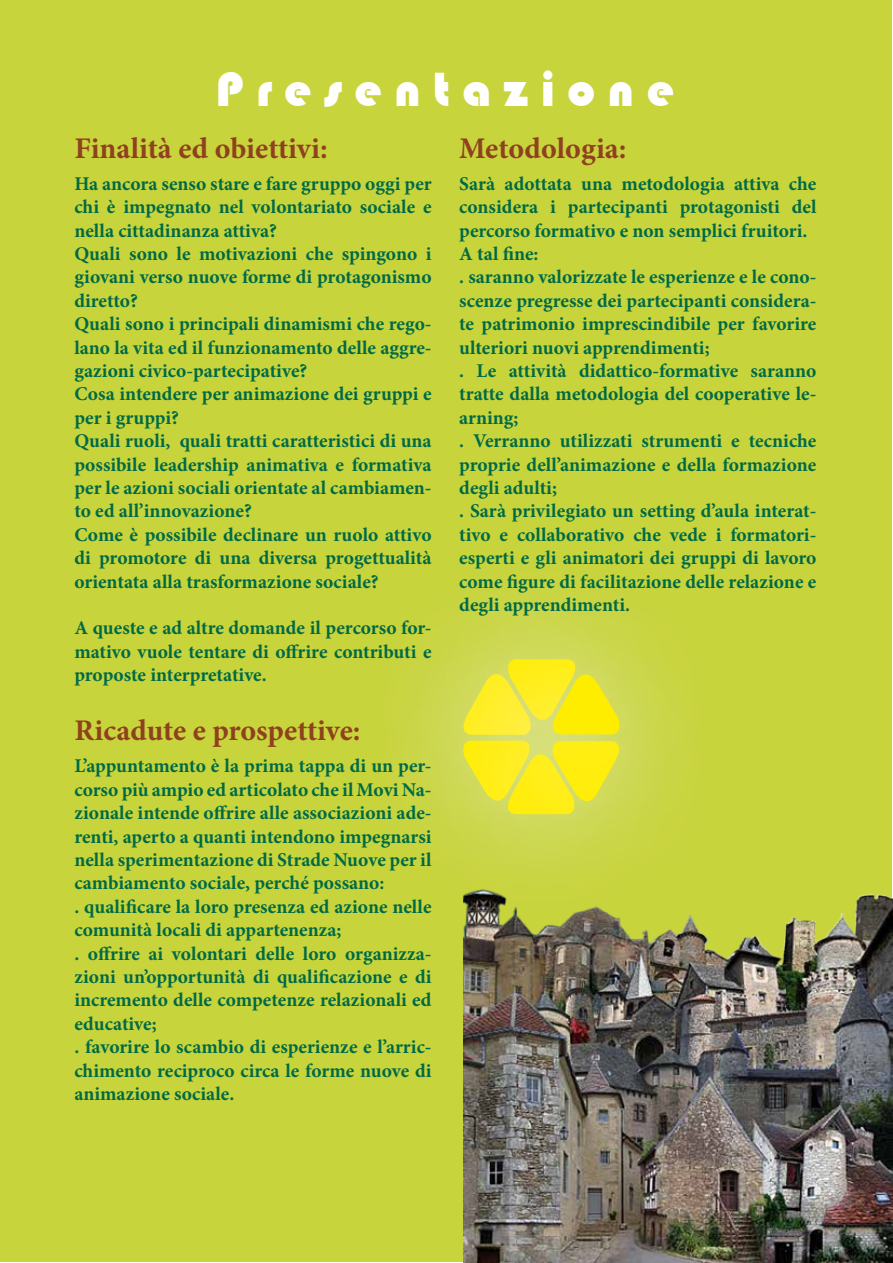
<style>
.page{position:relative;width:893px;height:1263px;background:#fff}
.page>*{position:absolute;margin:0;border:0;box-sizing:border-box;transform-origin:0 0}
.t1{font:49.5px "Bauhaus 93";color:#fff}
.t2{font:700 30px "Minion Pro";color:#8f401f}
.t3{font:700 19.5px/23.4px "Minion Pro";color:#006a46}
</style>
<div class="page">
<div style="left:0;top:0;width:891px;height:1261px;background:#c8d43c"></div>
<div style="left:400px;top:648px;width:283px;height:282px;background:#c9d543"></div>
<div style="left:445px;top:568px;width:283px;height:282px;background:#fff;opacity:.75"></div>
<svg style="left:454px;top:658px;width:174px;height:158px;background:#ece534"></svg>
<img style="left:463px;top:829px;width:430px;height:434px">
<h1 class="t1" style="left:216px;top:62px;width:460px">P r e s e n t a z i o n e</h1>
<h2 class="t2" style="left:74px;top:127px;width:255px">Finalità ed obiettivi:</h2>
<p class="t3" style="left:74px;top:172px;width:359px">Ha ancora senso stare e fare gruppo oggi per chi è impegnato nel volontariato sociale e nella cittadinanza attiva?<br>Quali sono le motivazioni che spingono i giovani verso nuove forme di protagonismo diretto?<br>Quali sono i principali dinamismi che rego&shy;lano la vita ed il funzionamento delle aggre&shy;gazioni civico-partecipative?<br>Cosa intendere per animazione dei gruppi e per i gruppi?<br>Quali ruoli, quali tratti caratteristici di una possibile leadership animativa e formativa per le azioni sociali orientate al cambiamen&shy;to ed all’innovazione?<br>Come è possibile declinare un ruolo attivo di promotore di una diversa progettualità orientata alla trasformazione sociale?</p>
<p class="t3" style="left:74px;top:616px;width:359px;text-align:justify">A queste e ad altre domande il percorso for&shy;mativo vuole tentare di offrire contributi e proposte interpretative.</p>
<h2 class="t2" style="left:74px;top:710px;width:288px">Ricadute e prospettive:</h2>
<p class="t3" style="left:74px;top:754px;width:359px">L’appuntamento è la prima tappa di un per&shy;corso più ampio ed articolato che il Movi Na&shy;zionale intende offrire alle associazioni ade&shy;renti, aperto a quanti intendono impegnarsi nella sperimentazione di Strade Nuove per il cambiamento sociale, perché possano:<br>. qualificare la loro presenza ed azione nelle comunità locali di appartenenza;<br>. offrire ai volontari delle loro organizza&shy;zioni un’opportunità di qualificazione e di incremento delle competenze relazionali ed educative;<br>. favorire lo scambio di esperienze e l’arric&shy;chimento reciproco circa le forme nuove di animazione sociale.</p>
<h2 class="t2" style="left:459px;top:127px;width:169px">Metodologia:</h2>
<p class="t3" style="left:459px;top:172px;width:359px">Sarà adottata una metodologia attiva che considera i partecipanti protagonisti del percorso formativo e non semplici fruitori.<br>A tal fine:<br>. saranno valorizzate le esperienze e le cono&shy;scenze pregresse dei partecipanti considera&shy;te patrimonio imprescindibile per favorire ulteriori nuovi apprendimenti;<br>. Le attività didattico-formative saranno tratte dalla metodologia del cooperative le&shy;arning;<br>. Verranno utilizzati strumenti e tecniche proprie dell’animazione e della formazione degli adulti;<br>. Sarà privilegiato un setting d’aula interat&shy;tivo e collaborativo che vede i formatori&shy;esperti e gli animatori dei gruppi di lavoro come figure di facilitazione delle relazione e degli apprendimenti.</p>
</div>
